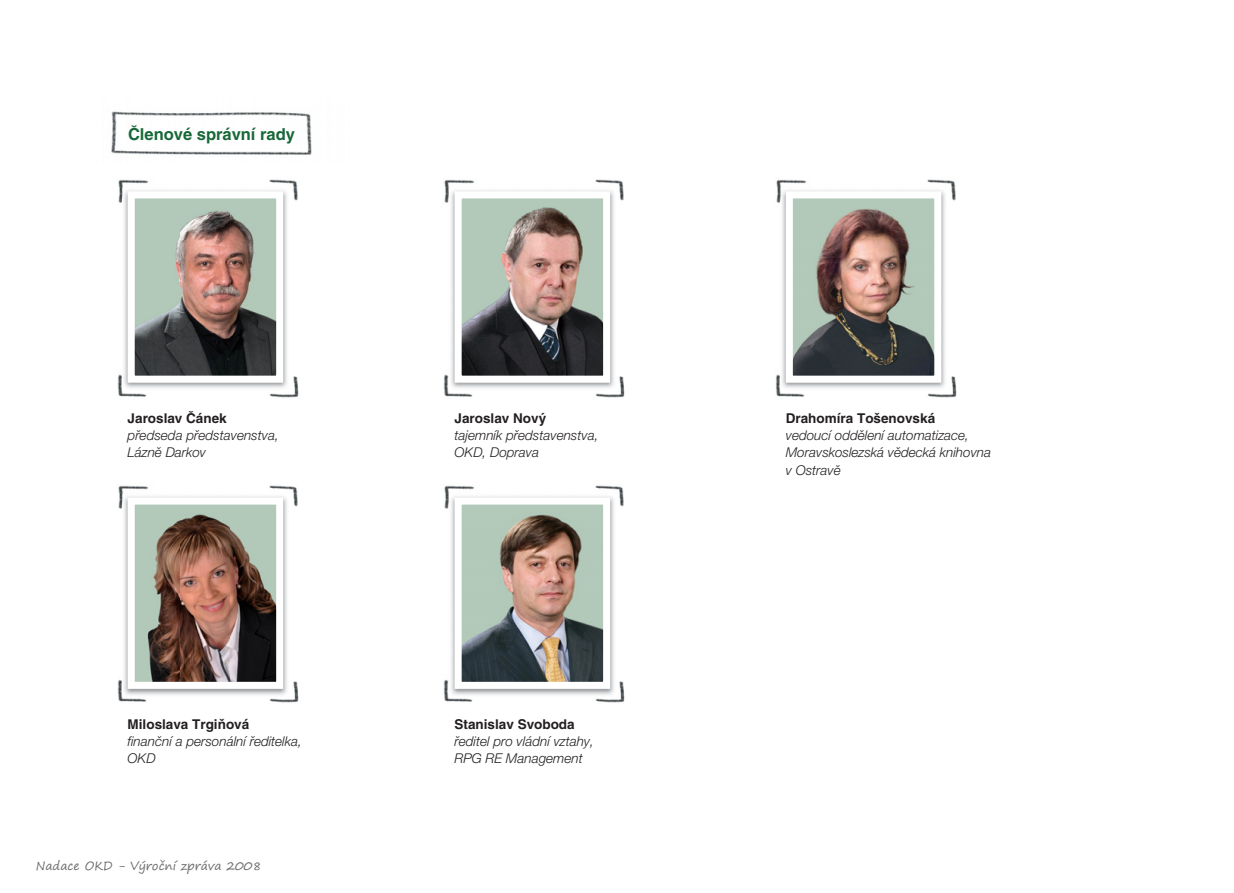
<style>
.page{position:relative;width:1234px;height:893px;background:#fff}
.page>*{position:absolute;margin:0;border:0;box-sizing:border-box;transform-origin:0 0}
.t1{font:700 16.5px "Helvetica CE";color:#176838}
.t2{font:italic 300 13.5px/17.2px "Helvetica Neue LT Pro";color:#231f20}
.t3{font:700 13.5px "Helvetica CE";color:#231f20}
.t4{font:12px "Segoe Print";color:#6d6e70}
</style>
<div class="page">
<img style="left:775px;top:179px;width:182px;height:219px">
<img style="left:443px;top:179px;width:182px;height:219px">
<img style="left:117px;top:179px;width:182px;height:219px">
<img style="left:443px;top:485px;width:182px;height:218px">
<img style="left:117px;top:485px;width:182px;height:218px">
<img style="left:111px;top:111px;width:201px;height:44px">
<img style="left:122px;top:188px;width:167px;height:202px">
<img style="left:136px;top:199px;width:139px;height:176px">
<div style="left:128px;top:191px;width:155px;height:192px;border:7px solid #fff"></div>
<img style="left:449px;top:188px;width:166px;height:202px">
<img style="left:462px;top:199px;width:140px;height:176px">
<div style="left:454px;top:191px;width:156px;height:192px;border:7px solid #fff"></div>
<img style="left:780px;top:188px;width:166px;height:202px">
<img style="left:793px;top:199px;width:140px;height:176px">
<div style="left:785px;top:191px;width:156px;height:192px;border:7px solid #fff"></div>
<img style="left:122px;top:494px;width:167px;height:203px">
<img style="left:136px;top:505px;width:139px;height:176px">
<div style="left:128px;top:497px;width:155px;height:192px;border:7px solid #fff"></div>
<img style="left:449px;top:494px;width:166px;height:203px">
<img style="left:462px;top:505px;width:140px;height:176px">
<div style="left:454px;top:497px;width:156px;height:192px;border:7px solid #fff"></div>
<p class="t1" style="left:128px;top:128px;width:168px">Členové správní rady</p>
<p class="t3" style="left:128px;top:413px;width:101px">Jaroslav Čánek</p>
<p class="t2" style="left:128px;top:428px;width:153px">předseda představenstva,<br>Lázně Darkov</p>
<p class="t3" style="left:128px;top:719px;width:123px">Miloslava Trgiňová</p>
<p class="t2" style="left:128px;top:734px;width:176px">finanční a personální ředitelka,<br>OKD</p>
<p class="t4" style="left:36px;top:855px;width:227px">Nadace OKD - Výroční zpráva 2008</p>
<p class="t3" style="left:454px;top:413px;width:93px">Jaroslav Nový</p>
<p class="t2" style="left:454px;top:428px;width:145px">tajemník představenstva,<br>OKD, Doprava</p>
<p class="t3" style="left:454px;top:719px;width:122px">Stanislav Svoboda</p>
<p class="t2" style="left:454px;top:734px;width:141px">ředitel pro vládní vztahy,<br>RPG RE Management</p>
<p class="t3" style="left:785px;top:413px;width:151px">Drahomíra Tošenovská</p>
<p class="t2" style="left:785px;top:428px;width:207px">vedoucí oddělení automatizace,<br>Moravskoslezská vědecká knihovna v Ostravě</p>
</div>
